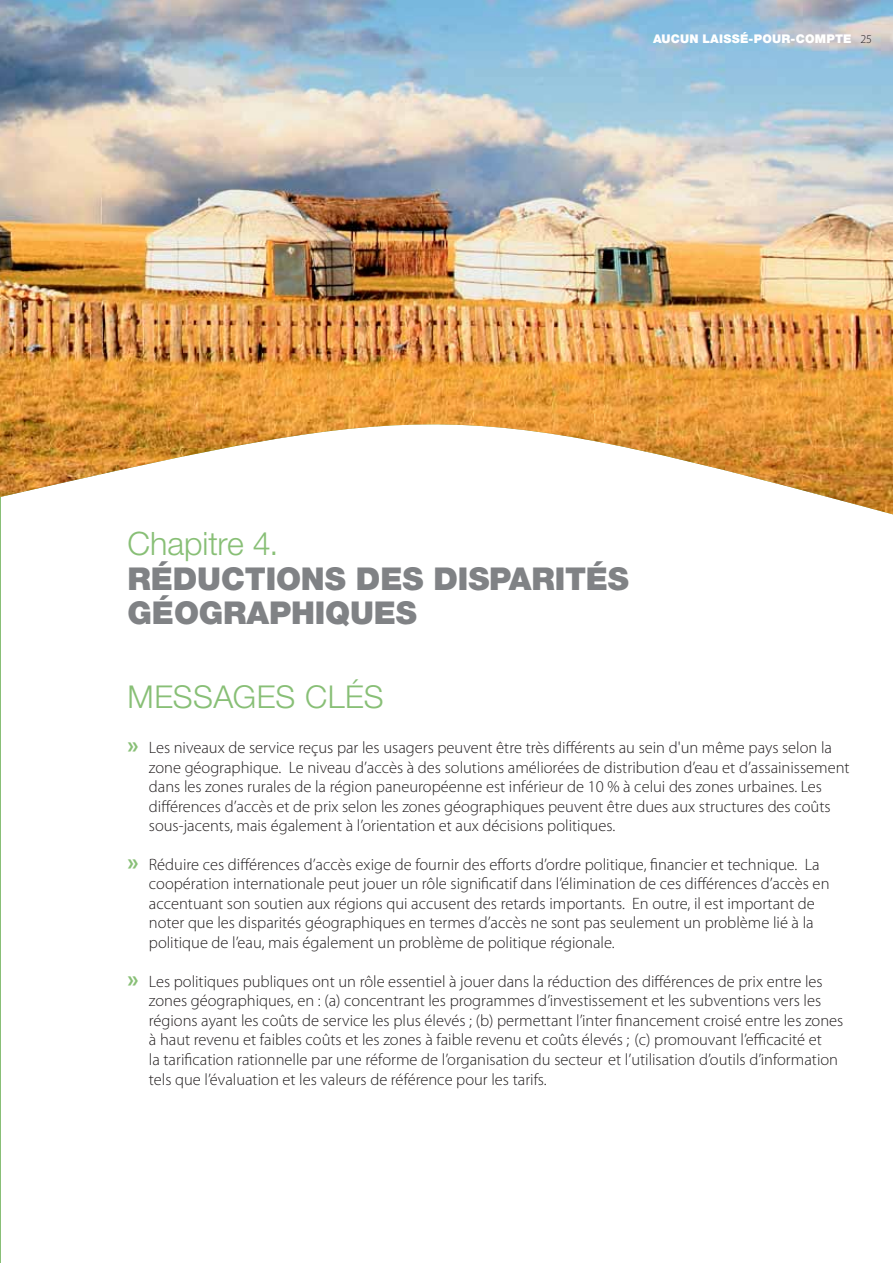
<style>
.page{position:relative;width:893px;height:1263px;background:#fff}
.page>*{position:absolute;margin:0;border:0;box-sizing:border-box;transform-origin:0 0}
.t1{font:300 32.25px "Helvetica Neue";letter-spacing:-.005em;color:#88bf76}
.t2{font:900 31.5px/34.5px "Helvetica Neue";letter-spacing:-.005em;color:#808285}
.t3{font:300 31.5px "Helvetica Neue";letter-spacing:.01em;color:#88bf76}
.t4{font:300 16.5px/19.5px "Myriad Pro";color:#231f20}
.t5{font:900 12px "Helvetica Neue";letter-spacing:.02em;color:#fff}
.s1{font-family:"Myriad Pro";font-weight:300;color:#231f20}
.s2{font-weight:700;font-size:24px;color:#88bf76}
</style>
<div class="page">
<img style="left:0;top:0;width:892px;height:516px">
<p class="t5" style="left:653px;top:34px;width:221px">AUCUN LAISSÉ-POUR-COMPTE <span class="s1">25</span></p>
<h1 class="t1" style="left:128px;top:532px;width:152px">Chapitre 4.</h1>
<h2 class="t2" style="left:128px;top:564px;width:503px">RÉDUCTIONS DES DISPARITÉS<br>GÉOGRAPHIQUES</h2>
<h2 class="t3" style="left:128px;top:685px;width:257px">MESSAGES CLÉS</h2>
<p class="t4" style="left:149px;top:739px;width:702px;text-indent:-21px"><span class="s2">»</span> Les niveaux de service reçus par les usagers peuvent être très différents au sein d'un même pays selon la zone géographique. Le niveau d’accès à des solutions améliorées de distribution d’eau et d’assainissement dans les zones rurales de la région paneuropéenne est inférieur de 10 % à celui des zones urbaines. Les différences d’accès et de prix selon les zones géographiques peuvent être dues aux structures des coûts sous-jacents, mais également à l’orientation et aux décisions politiques.</p>
<p class="t4" style="left:149px;top:856px;width:682px;text-indent:-21px"><span class="s2">»</span> Réduire ces différences d’accès exige de fournir des efforts d’ordre politique, financier et technique. La coopération internationale peut jouer un rôle significatif dans l’élimination de ces différences d’accès en accentuant son soutien aux régions qui accusent des retards importants. En outre, il est important de noter que les disparités géographiques en termes d’accès ne sont pas seulement un problème lié à la politique de l’eau, mais également un problème de politique régionale.</p>
<p class="t4" style="left:149px;top:973px;width:696px;text-indent:-21px"><span class="s2">»</span> Les politiques publiques ont un rôle essentiel à jouer dans la réduction des différences de prix entre les zones géographiques, en : (a) concentrant les programmes d’investissement et les subventions vers les régions ayant les coûts de service les plus élevés ; (b) permettant l’inter financement croisé entre les zones à haut revenu et faibles coûts et les zones à faible revenu et coûts élevés ; (c) promouvant l’efficacité et<br>la tarification rationnelle par une réforme de l’organisation du secteur et l’utilisation d’outils d’information tels que l’évaluation et les valeurs de référence pour les tarifs.</p>
</div>
